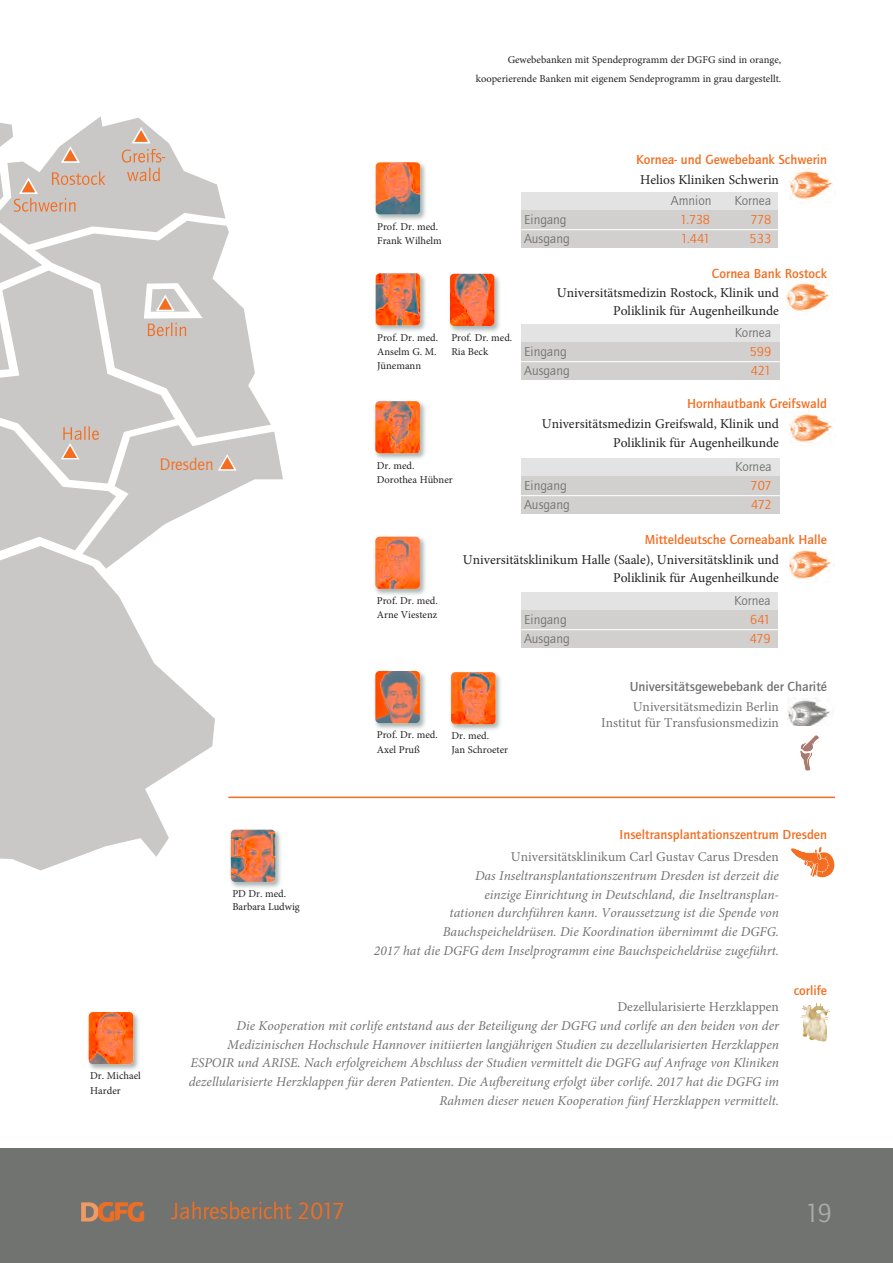
<style>
.page{position:relative;width:893px;height:1263px;background:#fff}
.page>*{position:absolute;margin:0;border:0;box-sizing:border-box;transform-origin:0 0}
.t1{font:27px "ITC Quay Sans";color:#adacab}
.t2{font:24px "ITC Quay Sans";color:#f36e21}
.t3{font:17.25px "ITC Quay Sans";color:#f36e21}
.t4{font:italic 13.5px/18.8px "Minion Pro";color:#717371;text-align:right}
.t5{font:13.5px/18.8px "Minion Pro";color:#231f20;text-align:right}
.t6{font:500 13.5px "ITC Quay Sans";color:#f36e21}
.t7{font:13.5px/16.2px "Minion Pro";color:#717371;text-align:right}
.t8{font:13.5px "ITC Quay Sans";color:#717371}
.t9{font:13.5px "ITC Quay Sans";letter-spacing:-.015em;color:#f36e21}
.t10{font:500 13.5px "ITC Quay Sans";color:#717371}
.t11{font:10.5px/14.2px "Minion Pro";color:#231f20}
</style>
<div class="page">
<svg style="left:0;top:569px;width:215px;height:302px;fill:#c9c8c7"></svg>
<svg style="left:0;top:116px;width:283px;height:453px"></svg>
<div style="left:0;top:1148px;width:893px;height:115px;background:#717371"></div>
<img style="left:81px;top:1203px;width:64px;height:19px">
<img style="left:790px;top:169px;width:44px;height:34px">
<img style="left:787px;top:281px;width:42px;height:34px">
<img style="left:789px;top:411px;width:45px;height:32px">
<img style="left:788px;top:697px;width:42px;height:29px">
<img style="left:789px;top:548px;width:46px;height:32px">
<svg style="left:801px;top:743px;width:8px;height:9px"></svg>
<svg style="left:791px;top:847px;width:43px;height:30px"></svg>
<div style="left:521px;top:192px;width:257px;height:18px;background:#e4e3e3"></div>
<div style="left:521px;top:211px;width:257px;height:37px;background:#d2d0cf"></div>
<hr style="left:520px;top:229px;width:258px;height:1px;background:#fff">
<div style="left:521px;top:324px;width:259px;height:18px;background:#e4e3e3"></div>
<div style="left:521px;top:343px;width:259px;height:37px;background:#d2d0cf"></div>
<hr style="left:520px;top:361px;width:260px;height:1px;background:#fff">
<div style="left:521px;top:458px;width:259px;height:18px;background:#e4e3e3"></div>
<div style="left:521px;top:476px;width:259px;height:38px;background:#d2d0cf"></div>
<hr style="left:520px;top:495px;width:260px;height:1px;background:#fff">
<div style="left:521px;top:592px;width:257px;height:18px;background:#e4e3e3"></div>
<div style="left:521px;top:610px;width:257px;height:38px;background:#d2d0cf"></div>
<hr style="left:520px;top:629px;width:258px;height:1px;background:#fff">
<img style="left:375px;top:162px;width:51px;height:58px">
<img style="left:376px;top:162px;width:44px;height:53px;border-radius:4px">
<img style="left:375px;top:273px;width:51px;height:58px">
<img style="left:376px;top:273px;width:44px;height:52px;border-radius:4px">
<img style="left:450px;top:273px;width:50px;height:59px">
<svg style="left:450px;top:274px;width:44px;height:52px"></svg>
<img style="left:451px;top:274px;width:43px;height:52px;border-radius:4px">
<img style="left:375px;top:401px;width:51px;height:58px">
<svg style="left:375px;top:401px;width:45px;height:52px"></svg>
<img style="left:376px;top:401px;width:44px;height:52px;border-radius:4px">
<img style="left:375px;top:536px;width:51px;height:59px">
<img style="left:375px;top:537px;width:45px;height:52px;border-radius:4px">
<img style="left:375px;top:671px;width:51px;height:58px">
<img style="left:375px;top:671px;width:45px;height:52px;border-radius:4px">
<img style="left:230px;top:829px;width:51px;height:59px">
<img style="left:231px;top:830px;width:44px;height:52px;border-radius:4px">
<img style="left:88px;top:1012px;width:51px;height:58px">
<img style="left:89px;top:1012px;width:44px;height:52px;border-radius:4px">
<svg style="left:801px;top:1003px;width:29px;height:39px"></svg>
<hr style="left:228px;top:796px;width:607px;height:2px;background:#f36e21">
<img style="left:451px;top:673px;width:50px;height:57px">
<img style="left:451px;top:672px;width:45px;height:52px;border-radius:4px">
<p class="t3" style="left:159px;top:454px;width:56px">Dresden</p>
<p class="t11" style="left:476px;top:51px;width:307px;line-height:18.8px;text-align:right">Gewebebanken mit Spendeprogramm der DGFG sind in orange, kooperierende Banken mit eigenem Sendeprogramm in grau dargestellt.</p>
<p class="t6" style="left:636px;top:151px;width:192px">Kornea- und Gewebebank Schwerin</p>
<p class="t5" style="left:640px;top:172px;width:140px">Helios Kliniken Schwerin</p>
<p class="t11" style="left:377px;top:220px;width:66px">Prof. Dr. med.<br>Frank Wilhelm</p>
<p class="t11" style="left:377px;top:331px;width:62px">Prof. Dr. med.<br>Anselm G. M.<br>Jünemann</p>
<p class="t11" style="left:451px;top:332px;width:62px">Prof. Dr. med.<br>Ria Beck</p>
<p class="t11" style="left:377px;top:459px;width:77px">Dr. med.<br>Dorothea Hübner</p>
<p class="t8" style="left:671px;top:193px;width:42px">Amnion</p>
<p class="t8" style="left:735px;top:193px;width:38px">Kornea</p>
<p class="t8" style="left:524px;top:211px;width:44px">Eingang</p>
<p class="t9" style="left:680px;top:211px;width:31px">1.738</p>
<p class="t9" style="left:750px;top:211px;width:22px">778</p>
<p class="t8" style="left:524px;top:230px;width:47px">Ausgang</p>
<p class="t9" style="left:681px;top:230px;width:31px">1.441</p>
<p class="t9" style="left:750px;top:230px;width:23px">533</p>
<p class="t6" style="left:712px;top:265px;width:117px">Cornea Bank Rostock</p>
<p class="t5" style="left:557px;top:284px;width:224px">Universitätsmedizin Rostock, Klinik und<br>Poliklinik für Augenheilkunde</p>
<p class="t8" style="left:735px;top:324px;width:38px">Kornea</p>
<p class="t8" style="left:524px;top:343px;width:44px">Eingang</p>
<p class="t9" style="left:750px;top:343px;width:23px">599</p>
<p class="t8" style="left:524px;top:362px;width:47px">Ausgang</p>
<p class="t9" style="left:751px;top:362px;width:22px">421</p>
<p class="t6" style="left:687px;top:396px;width:141px">Hornhautbank Greifswald</p>
<p class="t5" style="left:542px;top:415px;width:239px">Universitätsmedizin Greifswald, Klinik und<br>Poliklinik für Augenheilkunde</p>
<p class="t8" style="left:735px;top:458px;width:38px">Kornea</p>
<p class="t8" style="left:524px;top:477px;width:44px">Eingang</p>
<p class="t9" style="left:751px;top:477px;width:23px">707</p>
<p class="t8" style="left:524px;top:496px;width:47px">Ausgang</p>
<p class="t9" style="left:751px;top:496px;width:22px">472</p>
<p class="t6" style="left:645px;top:531px;width:184px">Mitteldeutsche Corneabank Halle</p>
<p class="t11" style="left:377px;top:594px;width:62px">Prof. Dr. med.<br>Arne Viestenz</p>
<p class="t11" style="left:377px;top:729px;width:62px">Prof. Dr. med.<br>Axel Pruß</p>
<p class="t5" style="left:463px;top:551px;width:318px">Universitätsklinikum Halle (Saale), Universitätsklinik und<br>Poliklinik für Augenheilkunde</p>
<p class="t8" style="left:734px;top:592px;width:38px">Kornea</p>
<p class="t8" style="left:524px;top:611px;width:44px">Eingang</p>
<p class="t9" style="left:750px;top:611px;width:22px">641</p>
<p class="t8" style="left:524px;top:630px;width:47px">Ausgang</p>
<p class="t9" style="left:750px;top:630px;width:22px">479</p>
<p class="t10" style="left:630px;top:679px;width:199px">Universitätsgewebebank der Charité</p>
<p class="t11" style="left:451px;top:729px;width:58px">Dr. med.<br>Jan Schroeter</p>
<p class="t7" style="left:601px;top:700px;width:179px">Universitätsmedizin Berlin<br>Institut für Transfusionsmedizin</p>
<p class="t11" style="left:90px;top:1070px;width:52px">Dr. Michael<br>Harder</p>
<p class="t11" style="left:232px;top:888px;width:69px;line-height:12.8px">PD Dr. med.<br>Barbara Ludwig</p>
<p class="t6" style="left:620px;top:827px;width:209px">Inseltransplantationszentrum Dresden</p>
<p class="t7" style="left:511px;top:850px;width:270px">Universitätsklinikum Carl Gustav Carus Dresden</p>
<p class="t4" style="left:374px;top:867px;width:407px">Das Inseltransplantationszentrum Dresden ist derzeit die<br>einzige Einrichtung in Deutschland, die Inseltransplan-<br>tationen durchführen kann. Voraussetzung ist die Spende von Bauchspeicheldrüsen. Die Koordination übernimmt die DGFG.<br>2017 hat die DGFG dem Inselprogramm eine Bauchspeicheldrüse zugeführt.</p>
<p class="t6" style="left:794px;top:982px;width:35px">corlife</p>
<p class="t7" style="left:617px;top:1000px;width:163px">Dezellularisierte Herzklappen</p>
<p class="t4" style="left:189px;top:1017px;width:592px">Die Kooperation mit corlife entstand aus der Beteiligung der DGFG und corlife an den beiden von der Medizinischen Hochschule Hannover initiierten langjährigen Studien zu dezellularisierten Herzklappen ESPOIR und ARISE. Nach erfolgreichem Abschluss der Studien vermittelt die DGFG auf Anfrage von Kliniken dezellularisierte Herzklappen für deren Patienten. Die Aufbereitung erfolgt über corlife. 2017 hat die DGFG im Rahmen dieser neuen Kooperation fünf Herzklappen vermittelt.</p>
<h2 class="t2" style="left:171px;top:1197px;width:175px">Jahresbericht 2017</h2>
<h1 class="t1" style="left:805px;top:1196px;width:28px">19</h1>
</div>
